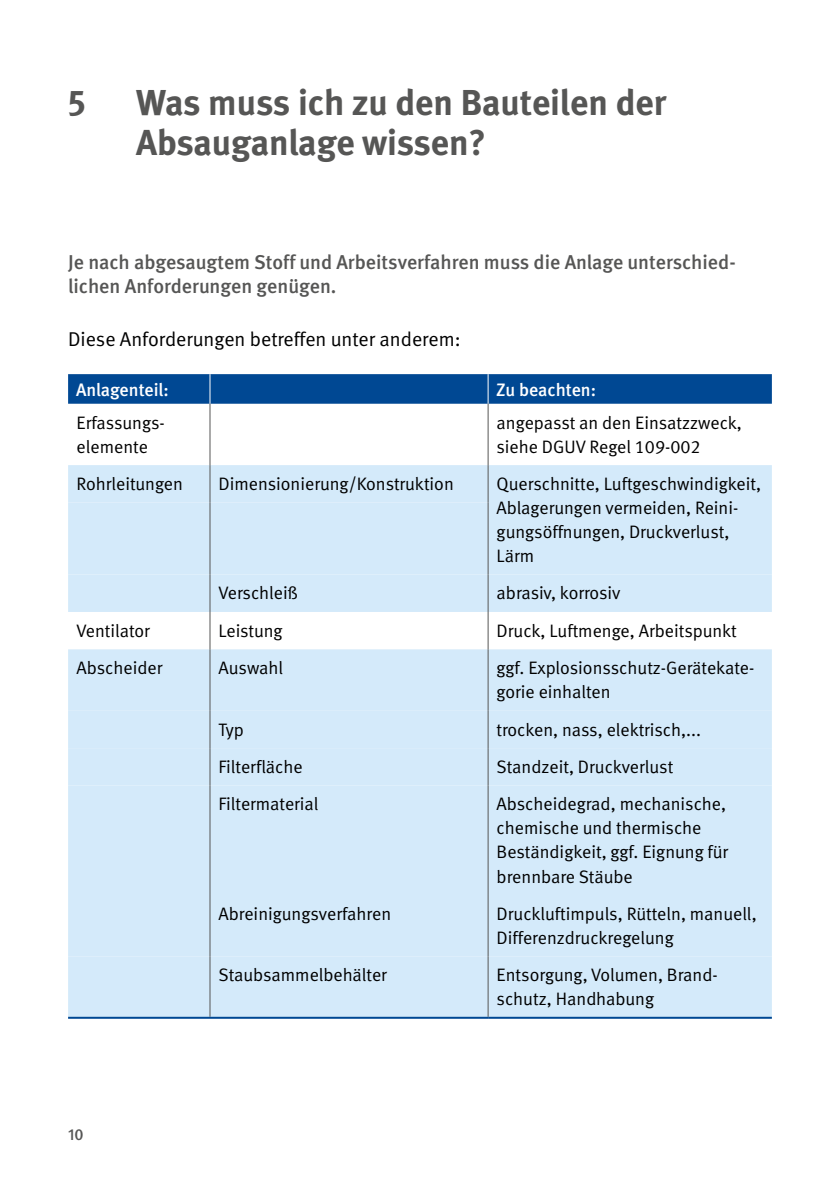
<style>
.page{position:relative;width:840px;height:1191px;background:#fff}
.page>*{position:absolute;margin:0;border:0;box-sizing:border-box;transform-origin:0 0}
.t1{font:700 36px/40px "DGUV Meta";letter-spacing:-.005em;color:#565655}
.AL_10pt{font:500 20px/24px "DGUV Meta";color:#565655}
.FT{font:20px "DGUV Meta";color:#000}
.TI{font:18px/24px "DGUV Meta";color:#000}
.TK{font:500 18px "DGUV Meta";letter-spacing:-.005em;color:#fff}
.t2{font:500 16px "DGUV Meta";color:#565655}
</style>
<div class="page">
<svg style="left:68px;top:374px;width:703px;height:30px;background:#034a94"></svg>
<div style="left:68px;top:465px;width:703px;height:37px;background:#d4eafa"></div>
<svg style="left:68px;top:502px;width:703px;height:514px;background:#d7ebfa"></svg>
<div style="left:68px;top:574px;width:703px;height:38px;background:#d4eafa"></div>
<hr style="left:209px;top:374px;width:1px;height:30px;background:#fff">
<hr style="left:487px;top:374px;width:1px;height:30px;background:#fff">
<hr style="left:209px;top:404px;width:1px;height:61px;background:#565655">
<hr style="left:487px;top:404px;width:1px;height:61px;background:#565655">
<hr style="left:209px;top:465px;width:1px;height:37px;background:#565655">
<hr style="left:487px;top:465px;width:1px;height:37px;background:#565655">
<hr style="left:209px;top:502px;width:1px;height:72px;background:#565655">
<hr style="left:487px;top:502px;width:1px;height:72px;background:#565655">
<hr style="left:209px;top:574px;width:1px;height:38px;background:#565655">
<hr style="left:487px;top:574px;width:1px;height:38px;background:#565655">
<hr style="left:209px;top:612px;width:1px;height:37px;background:#565655">
<hr style="left:487px;top:612px;width:1px;height:37px;background:#565655">
<hr style="left:209px;top:649px;width:1px;height:61px;background:#565655">
<hr style="left:487px;top:649px;width:1px;height:61px;background:#565655">
<hr style="left:209px;top:710px;width:1px;height:38px;background:#565655">
<hr style="left:487px;top:710px;width:1px;height:38px;background:#565655">
<hr style="left:209px;top:748px;width:1px;height:37px;background:#565655">
<hr style="left:487px;top:748px;width:1px;height:37px;background:#565655">
<hr style="left:209px;top:785px;width:1px;height:110px;background:#565655">
<hr style="left:487px;top:785px;width:1px;height:110px;background:#565655">
<hr style="left:209px;top:895px;width:1px;height:61px;background:#565655">
<hr style="left:487px;top:895px;width:1px;height:61px;background:#565655">
<hr style="left:209px;top:956px;width:1px;height:60px;background:#565655">
<hr style="left:487px;top:956px;width:1px;height:60px;background:#565655">
<hr style="left:68px;top:1016px;width:142px;height:2px;background:#004893">
<hr style="left:210px;top:1016px;width:278px;height:2px;background:#004893">
<hr style="left:488px;top:1016px;width:283px;height:2px;background:#004893">
<h1 class="t1" style="left:68px;top:84px;width:19px">5</h1>
<h1 class="t1" style="left:136px;top:84px;width:531px">Was muss ich zu den Bauteilen der<br>Absauganlage wissen?</h1>
<p class="AL_10pt" style="left:68px;top:251px;width:666px">Je nach abgesaugtem Stoff und Arbeitsverfahren muss die Anlage unterschied&shy;lichen Anforderungen genügen.</p>
<p class="FT" style="left:68px;top:327px;width:394px">Diese Anforderungen betreffen unter anderem:</p>
<p class="TK" style="left:76px;top:379px;width:94px">Anlagenteil:</p>
<p class="TK" style="left:496px;top:379px;width:101px">Zu beachten:</p>
<p class="TI" style="left:77px;top:411px;width:88px">Erfassungs&shy;elemente</p>
<p class="TI" style="left:496px;top:411px;width:247px">angepasst an den Einsatzzweck, siehe DGUV Regel 109-002</p>
<p class="TI" style="left:77px;top:472px;width:108px">Rohrleitungen</p>
<p class="TI" style="left:218px;top:472px;width:237px">Dimensionierung/Konstruktion</p>
<p class="TI" style="left:496px;top:472px;width:266px">Querschnitte, Luftgeschwindigkeit,<br>Ablagerungen vermeiden, Reini&shy;gungsöffnungen, Druckverlust,<br>Lärm</p>
<p class="TI" style="left:218px;top:581px;width:81px">Verschleiß</p>
<p class="TI" style="left:496px;top:581px;width:125px">abrasiv, korrosiv</p>
<p class="TI" style="left:77px;top:619px;width:75px">Ventilator</p>
<p class="TI" style="left:218px;top:619px;width:66px">Leistung</p>
<p class="TI" style="left:496px;top:619px;width:241px">Druck, Luftmenge, Arbeitspunkt</p>
<p class="TI" style="left:77px;top:656px;width:87px">Abscheider</p>
<p class="TI" style="left:218px;top:656px;width:66px">Auswahl</p>
<p class="TI" style="left:496px;top:656px;width:259px">ggf. Explosionsschutz-Gerätekate&shy;gorie einhalten</p>
<p class="TI" style="left:218px;top:718px;width:27px">Typ</p>
<p class="TI" style="left:496px;top:718px;width:206px">trocken, nass, elektrisch,...</p>
<p class="TI" style="left:218px;top:755px;width:86px">Filterfläche</p>
<p class="TI" style="left:496px;top:755px;width:178px">Standzeit, Druckverlust</p>
<p class="TI" style="left:218px;top:792px;width:101px">Filtermaterial</p>
<p class="TI" style="left:496px;top:792px;width:233px">Abscheidegrad, mechanische, chemische und thermische<br>Beständigkeit, ggf. Eignung für brennbare Stäube</p>
<p class="TI" style="left:218px;top:902px;width:174px">Abreinigungsverfahren</p>
<p class="TI" style="left:496px;top:902px;width:261px">Druckluftimpuls, Rütteln, manuell,<br>Differenzdruckregelung</p>
<p class="TI" style="left:218px;top:963px;width:170px">Staubsammelbehälter</p>
<p class="TI" style="left:496px;top:963px;width:222px">Entsorgung, Volumen, Brand&shy;schutz, Handhabung</p>
<p class="t2" style="left:68px;top:1124px;width:17px">10</p>
</div>
